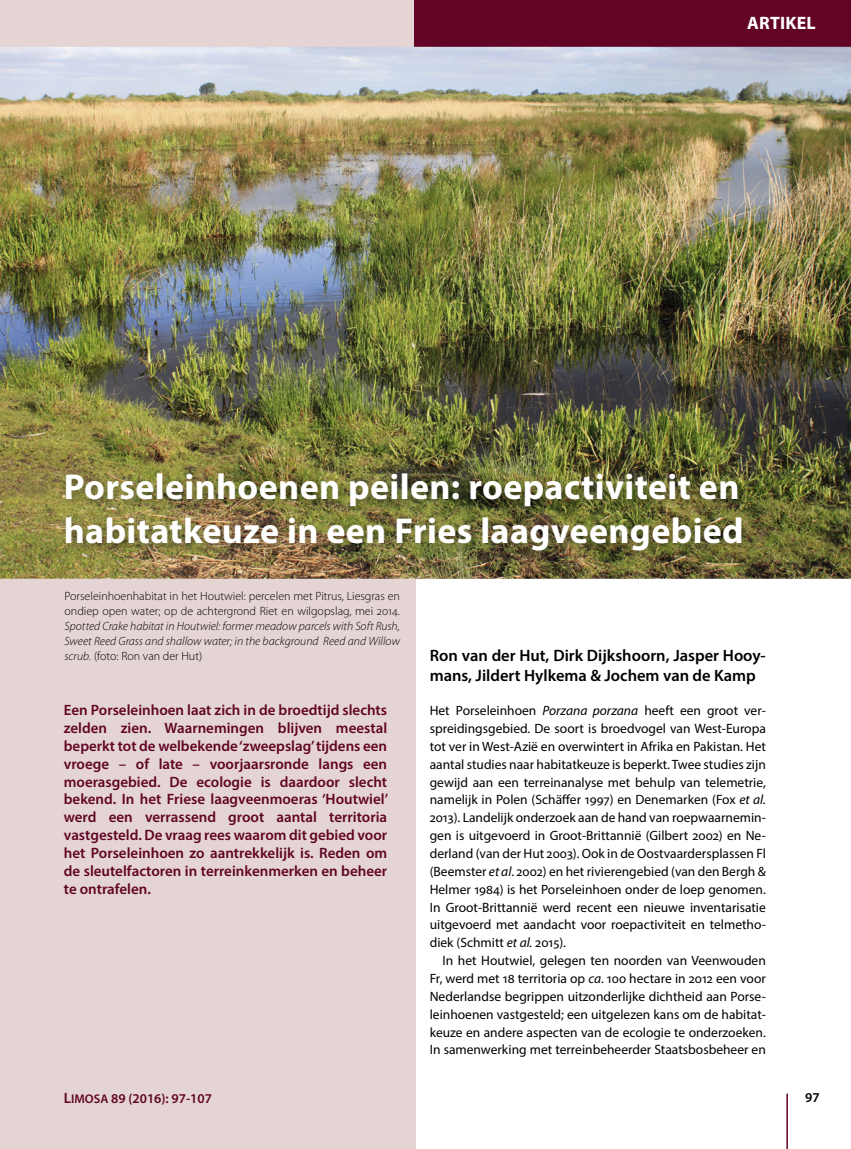
<style>
.page{position:relative;width:851px;height:1149px;background:#fff}
.page>*{position:absolute;margin:0;border:0;box-sizing:border-box;transform-origin:0 0}
.t1{font:700 36px/43.5px "Myriad Pro";letter-spacing:.01em;color:#fff}
.t2{font:700 18px "Myriad Pro";letter-spacing:.01em;color:#fff}
.t3{font:600 16.5px/19.5px "Myriad Pro";color:#000}
.t4{font:600 15px/17.9px "Myriad Pro";color:#610425;text-align:justify}
.t5{font:13.5px/17.9px "Myriad Pro";color:#000;text-align:justify}
.t6{font:600 13.5px "Myriad Pro";color:#610425}
.t7{font:600 13.5px "Myriad Pro";color:#000}
.t8{font:italic 300 12px/15px "Myriad Pro";color:#000;text-align:justify}
.t9{font:300 12px/15px "Myriad Pro";color:#000}
.s1{font-style:normal}
.s2{font-style:italic}
.s3{font-size:15px}
.s4{font-size:12.6px}
</style>
<div class="page">
<div style="left:0;top:0;width:415px;height:1148px;background:#e4d4d3"></div>
<div style="left:415px;top:0;width:435px;height:47px;background:#610425"></div>
<img style="left:0;top:47px;width:850px;height:531px">
<hr style="left:786px;top:1093px;width:1px;height:55px;background:#610425">
<img style="left:61px;top:468px;width:692px;height:93px">
<h2 class="t2" style="left:747px;top:11px;width:70px">ARTIKEL</h2>
<h1 class="t1" style="left:64px;top:464px;width:681px">Porseleinhoenen peilen: roepactiviteit en habitatkeuze in een Fries laagveengebied</h1>
<p class="t9" style="left:64px;top:588px;width:337px">Porseleinhoenhabitat in het Houtwiel: percelen met Pitrus, Liesgras en ondiep open water; op de achtergrond Riet en wilgopslag, mei 2014.</p>
<p class="t8" style="left:64px;top:618px;width:337px">Spotted Crake habitat in Houtwiel: former meadow parcels with Soft Rush, Sweet Reed Grass and shallow water; in the background Reed and Willow scrub. <span class="s1">(foto: Ron van der Hut)</span></p>
<p class="t3" style="left:429px;top:645px;width:337px">Ron van der Hut, Dirk Dijkshoorn, Jasper Hooy&shy;mans, Jildert Hylkema &amp; Jochem van de Kamp</p>
<p class="t4" style="left:64px;top:700px;width:326px">Een Porseleinhoen laat zich in de broedtijd slechts zelden zien. Waarnemingen blijven meestal beperkt tot de welbekende ‘zweepslag’ tijdens een vroege – of late – voorjaarsronde langs een moerasgebied. De ecologie is daardoor slecht bekend. In het Friese laagveenmoeras ‘Houtwiel’ werd een verrassend groot aantal territoria vastgesteld. De vraag rees waarom dit gebied voor het Porseleinhoen zo aantrekkelijk is. Reden om de sleutelfactoren in terreinkenmerken en beheer te ontrafelen.</p>
<p class="t5" style="left:429px;top:701px;width:337px">Het Porseleinhoen <span class="s2">Porzana porzana</span> heeft een groot ver&shy;spreidingsgebied. De soort is broedvogel van West-Europa tot ver in West-Azië en overwintert in Afrika en Pakistan. Het aantal studies naar habitatkeuze is beperkt. Twee studies zijn gewijd aan een terreinanalyse met behulp van telemetrie, namelijk in Polen (Schäffer 1997) en Denemarken (Fox <span class="s2">et al.<br></span>2013). Landelijk onderzoek aan de hand van roepwaarnemin&shy;gen is uitgevoerd in Groot-Brittannië (Gilbert 2002) en Ne&shy;derland (van der Hut 2003). Ook in de Oostvaardersplassen Fl (Beemster <span class="s2">et al</span>. 2002) en het rivierengebied (van den Bergh &amp; Helmer 1984) is het Porseleinhoen onder de loep genomen.<br>In Groot-Brittannië werd recent een nieuwe inventarisatie uitgevoerd met aandacht voor roepactiviteit en telmetho&shy;diek (Schmitt <span class="s2">et al.</span> 2015).</p>
<p class="t5" style="left:429px;top:951px;width:337px;text-indent:13px">In het Houtwiel, gelegen ten noorden van Veenwouden Fr, werd met 18 territoria op <span class="s2">ca</span>. 100 hectare in 2012 een voor Nederlandse begrippen uitzonderlijke dichtheid aan Porse&shy;leinhoenen vastgesteld; een uitgelezen kans om de habitat&shy;keuze en andere aspecten van de ecologie te onderzoeken.<br>In samenwerking met terreinbeheerder Staatsbosbeheer en</p>
<p class="t6" style="left:64px;top:1089px;width:150px"><span class="s3">L</span><span class="s4">IMOSA</span> 89 (2016): 97-107</p>
<p class="t7" style="left:805px;top:1088px;width:16px">97</p>
</div>
